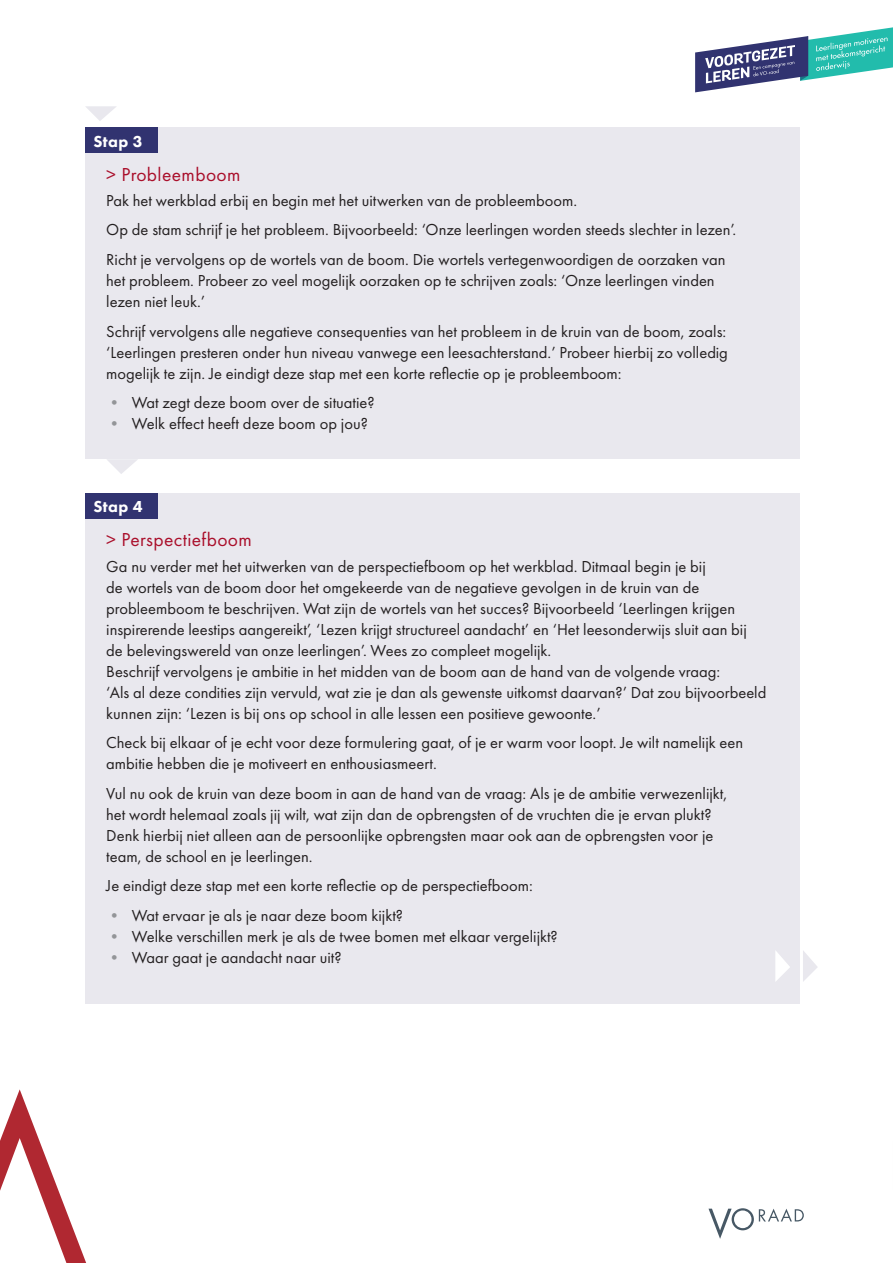
<style>
.page{position:relative;width:893px;height:1263px;background:#fff}
.page>*{position:absolute;margin:0;border:0;box-sizing:border-box;transform-origin:0 0}
.tussenkop{font:19.5px "Futura PT";letter-spacing:.02em;color:#aa0f2b}
.tussenkop-2{font:16.5px/21px "Futura PT";color:#231f20}
.tussenkop-3{font:800 16.5px "Futura PT";letter-spacing:.02em;color:#fff}
.s1{color:#939598}
</style>
<div class="page">
<svg style="left:0;top:1089px;width:86px;height:174px"></svg>
<svg style="left:708px;top:1208px;width:96px;height:31px"></svg>
<svg style="left:695px;top:27px;width:198px;height:65px"></svg>
<svg style="left:86px;top:106px;width:30px;height:15px"></svg>
<div style="left:85px;top:128px;width:714px;height:331px;background:#e9e8ee"></div>
<svg style="left:107px;top:459px;width:31px;height:15px"></svg>
<div style="left:85px;top:128px;width:72px;height:25px;background:#313370"></div>
<div style="left:85px;top:493px;width:714px;height:510px;background:#e9e8ee"></div>
<div style="left:85px;top:493px;width:72px;height:26px;background:#313370"></div>
<svg style="left:775px;top:951px;width:15px;height:30px"></svg>
<svg style="left:803px;top:951px;width:15px;height:31px"></svg>
<p class="tussenkop-3" style="left:94px;top:131px;width:51px">Stap 3</p>
<p class="tussenkop" style="left:106px;top:163px;width:136px">&gt; Probleemboom</p>
<p class="tussenkop-2" style="left:106px;top:190px;width:472px">Pak het werkblad erbij en begin met het uitwerken van de probleemboom.</p>
<p class="tussenkop-2" style="left:106px;top:219px;width:631px">Op de stam schrijf je het probleem. Bijvoorbeeld: ‘Onze leerlingen worden steeds slechter in lezen’.</p>
<p class="tussenkop-2" style="left:106px;top:249px;width:621px">Richt je vervolgens op de wortels van de boom. Die wortels vertegenwoordigen de oorzaken van het probleem. Probeer zo veel mogelijk oorzaken op te schrijven zoals: ‘Onze leerlingen vinden lezen niet leuk.’</p>
<p class="tussenkop-2" style="left:106px;top:320px;width:623px;text-align:justify">Schrijf vervolgens alle negatieve consequenties van het probleem in de kruin van de boom, zoals: ‘Leerlingen presteren onder hun niveau vanwege een leesachterstand.’ Probeer hierbij zo volledig mogelijk te zijn. Je eindigt deze stap met een korte reflectie op je probleemboom:</p>
<p class="tussenkop-2" style="left:106px;top:392px;width:270px"><span class="s1">•</span> Wat zegt deze boom over de situatie?</p>
<p class="tussenkop-2" style="left:106px;top:413px;width:263px"><span class="s1">•</span> Welk effect heeft deze boom op jou?</p>
<p class="tussenkop-3" style="left:94px;top:496px;width:51px">Stap 4</p>
<p class="tussenkop" style="left:106px;top:528px;width:147px">&gt; Perspectiefboom</p>
<p class="tussenkop-2" style="left:106px;top:556px;width:642px">Ga nu verder met het uitwerken van de perspectiefboom op het werkblad. Ditmaal begin je bij<br>de wortels van de boom door het omgekeerde van de negatieve gevolgen in de kruin van de probleemboom te beschrijven. Wat zijn de wortels van het succes? Bijvoorbeeld ‘Leerlingen krijgen inspirerende leestips aangereikt’, ‘Lezen krijgt structureel aandacht’ en ‘Het leesonderwijs sluit aan bij de belevingswereld van onze leerlingen’. Wees zo compleet mogelijk.</p>
<p class="tussenkop-2" style="left:106px;top:661px;width:615px">Beschrijf vervolgens je ambitie in het midden van de boom aan de hand van de volgende vraag:</p>
<p class="tussenkop-2" style="left:106px;top:682px;width:662px">‘Als al deze condities zijn vervuld, wat zie je dan als gewenste uitkomst daarvan?’ Dat zou bijvoorbeeld kunnen zijn: ‘Lezen is bij ons op school in alle lessen een positieve gewoonte.’</p>
<p class="tussenkop-2" style="left:106px;top:732px;width:638px">Check bij elkaar of je echt voor deze formulering gaat, of je er warm voor loopt. Je wilt namelijk een ambitie hebben die je motiveert en enthousiasmeert.</p>
<p class="tussenkop-2" style="left:106px;top:783px;width:622px">Vul nu ook de kruin van deze boom in aan de hand van de vraag: Als je de ambitie verwezenlijkt, het wordt helemaal zoals jij wilt, wat zijn dan de opbrengsten of de vruchten die je ervan plukt?<br>Denk hierbij niet alleen aan de persoonlijke opbrengsten maar ook aan de opbrengsten voor je team, de school en je leerlingen.</p>
<p class="tussenkop-2" style="left:106px;top:875px;width:428px">Je eindigt deze stap met een korte reflectie op de perspectiefboom:</p>
<p class="tussenkop-2" style="left:106px;top:905px;width:298px"><span class="s1">•</span> Wat ervaar je als je naar deze boom kijkt?</p>
<p class="tussenkop-2" style="left:106px;top:926px;width:453px"><span class="s1">•</span> Welke verschillen merk je als de twee bomen met elkaar vergelijkt?</p>
<p class="tussenkop-2" style="left:106px;top:947px;width:237px"><span class="s1">•</span> Waar gaat je aandacht naar uit?</p>
</div>
